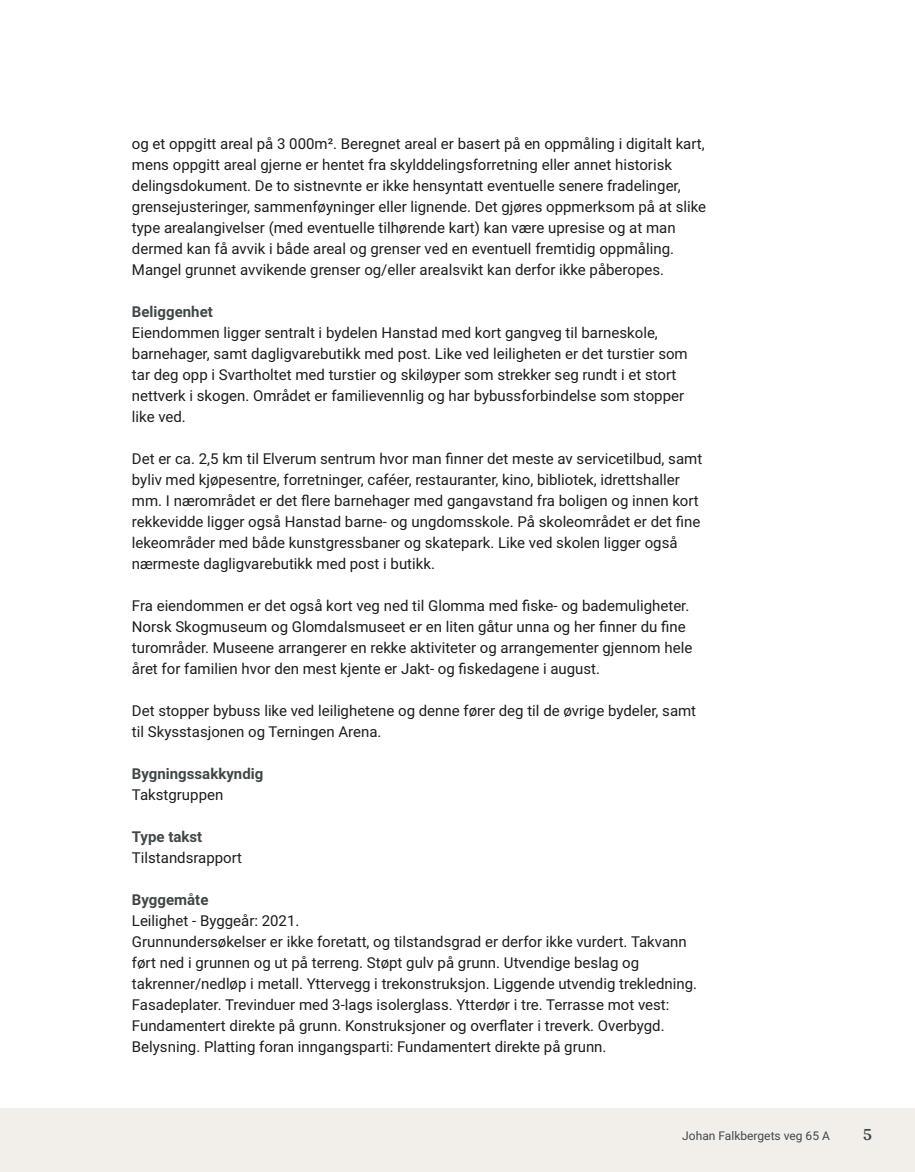
<style>
.page{position:relative;width:915px;height:1172px;background:#fff}
.page>*{position:absolute;margin:0;border:0;box-sizing:border-box;transform-origin:0 0}
.t1{font:700 18px "Arya";color:#414749}
.t2{font:15px/21px "Roboto Vitec";color:#1d1d1b}
.t3{font:700 15px "Roboto Vitec";color:#414749}
.t4{font:12px "Roboto Vitec";color:#414749}
</style>
<div class="page">
<div style="left:0;top:1108px;width:914px;height:64px;background:#f2eeea"></div>
<p class="t2" style="left:132px;top:132px;width:575px">og et oppgitt areal på 3 000m². Beregnet areal er basert på en oppmåling i digitalt kart, mens oppgitt areal gjerne er hentet fra skylddelingsforretning eller annet historisk delingsdokument. De to sistnevnte er ikke hensyntatt eventuelle senere fradelinger, grensejusteringer, sammenføyninger eller lignende. Det gjøres oppmerksom på at slike type arealangivelser (med eventuelle tilhørende kart) kan være upresise og at man dermed kan få avvik i både areal og grenser ved en eventuell fremtidig oppmåling.<br>Mangel grunnet avvikende grenser og/eller arealsvikt kan derfor ikke påberopes.</p>
<p class="t3" style="left:132px;top:301px;width:82px">Beliggenhet</p>
<p class="t2" style="left:132px;top:321px;width:557px">Eiendommen ligger sentralt i bydelen Hanstad med kort gangveg til barneskole, barnehager, samt dagligvarebutikk med post. Like ved leiligheten er det turstier som tar deg opp i Svartholtet med turstier og skiløyper som strekker seg rundt i et stort nettverk i skogen. Området er familievennlig og har bybussforbindelse som stopper like ved.</p>
<p class="t2" style="left:132px;top:447px;width:571px">Det er ca. 2,5 km til Elverum sentrum hvor man finner det meste av servicetilbud, samt byliv med kjøpesentre, forretninger, caféer, restauranter, kino, bibliotek, idrettshaller mm. I nærområdet er det flere barnehager med gangavstand fra boligen og innen kort rekkevidde ligger også Hanstad barne‑ og ungdomsskole. På skoleområdet er det fine lekeområder med både kunstgressbaner og skatepark. Like ved skolen ligger også nærmeste dagligvarebutikk med post i butikk.</p>
<p class="t2" style="left:132px;top:594px;width:561px">Fra eiendommen er det også kort veg ned til Glomma med fiske‑ og bademuligheter.<br>Norsk Skogmuseum og Glomdalsmuseet er en liten gåtur unna og her finner du fine turområder. Museene arrangerer en rekke aktiviteter og arrangementer gjennom hele året for familien hvor den mest kjente er Jakt‑ og fiskedagene i august.</p>
<p class="t2" style="left:132px;top:699px;width:565px">Det stopper bybuss like ved leilighetene og denne fører deg til de øvrige bydeler, samt til Skysstasjonen og Terningen Arena.</p>
<p class="t3" style="left:132px;top:763px;width:133px">Bygningssakkyndig</p>
<p class="t2" style="left:132px;top:783px;width:93px">Takstgruppen</p>
<p class="t3" style="left:132px;top:826px;width:72px">Type takst</p>
<p class="t2" style="left:132px;top:846px;width:112px">Tilstandsrapport</p>
<p class="t3" style="left:132px;top:889px;width:78px">Byggemåte</p>
<p class="t2" style="left:132px;top:909px;width:566px">Leilighet ‑ Byggeår: 2021.<br>Grunnundersøkelser er ikke foretatt, og tilstandsgrad er derfor ikke vurdert. Takvann ført ned i grunnen og ut på terreng. Støpt gulv på grunn. Utvendige beslag og takrenner/nedløp i metall. Yttervegg i trekonstruksjon. Liggende utvendig trekledning.<br>Fasadeplater. Trevinduer med 3‑lags isolerglass. Ytterdør i tre. Terrasse mot vest:<br>Fundamentert direkte på grunn. Konstruksjoner og overflater i treverk. Overbygd.<br>Belysning. Platting foran inngangsparti: Fundamentert direkte på grunn.</p>
<p class="t4" style="left:682px;top:1127px;width:149px">Johan Falkbergets veg 65 A</p>
<p class="t1" style="left:862px;top:1123px;width:11px">5</p>
</div>
